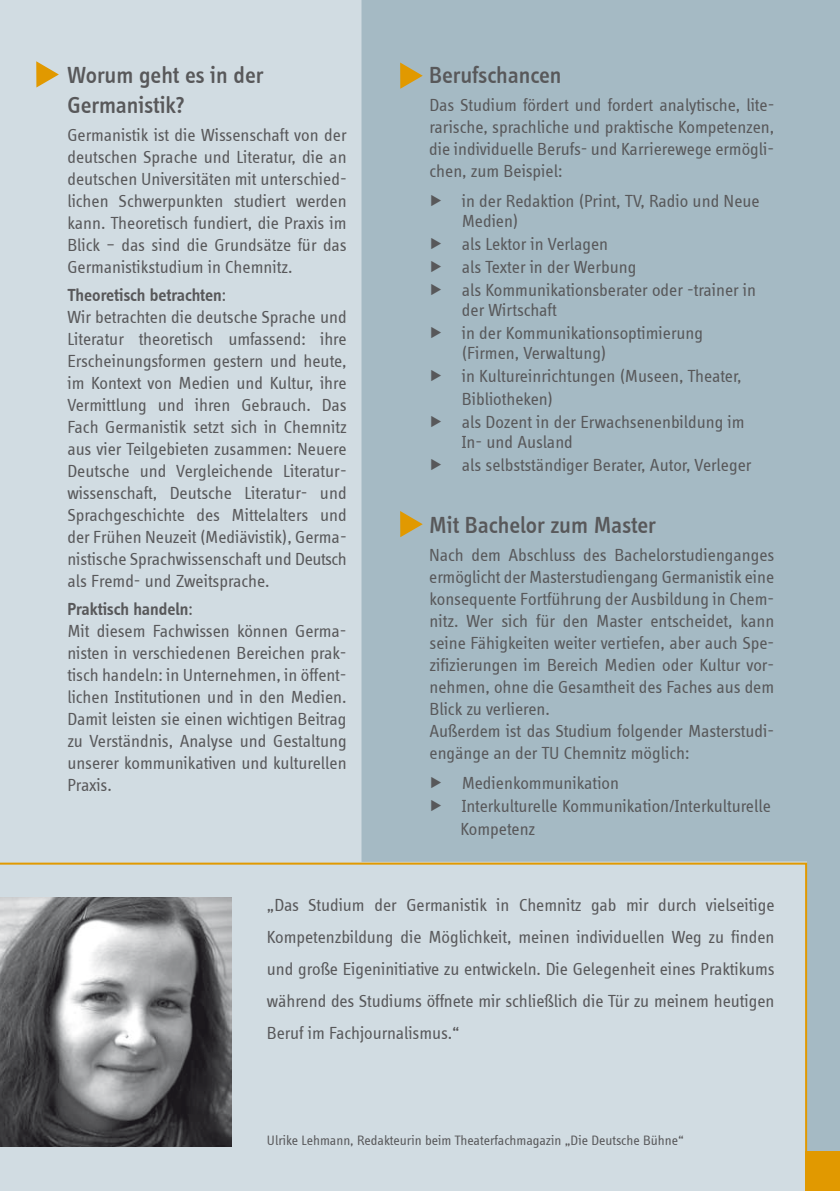
<style>
.page{position:relative;width:840px;height:1191px;background:#fff}
.page>*{position:absolute;margin:0;border:0;box-sizing:border-box;transform-origin:0 0}
.t1{font:500 24px/30px "Info Disp";color:#58585a}
.t2{font:18px/22px "Info Disp";color:#58585a}
.t3{font:14px "Info Disp";color:#58585a}
.s1{font-weight:600}
</style>
<div class="page">
<div style="left:0;top:0;width:839px;height:1191px;background:#d1dce2"></div>
<div style="left:361px;top:0;width:478px;height:861px;background:#a5bac4"></div>
<svg style="left:0;top:861px;width:839px;height:290px"></svg>
<svg style="left:400px;top:62px;width:22px;height:27px"></svg>
<svg style="left:400px;top:511px;width:22px;height:26px"></svg>
<svg style="left:36px;top:61px;width:23px;height:26px"></svg>
<img style="left:0;top:898px;width:231px;height:248px">
<div style="left:804px;top:1151px;width:35px;height:40px;background:#e19900"></div>
<svg style="left:431px;top:194px;width:10px;height:12px"></svg>
<svg style="left:431px;top:237px;width:10px;height:12px"></svg>
<svg style="left:431px;top:260px;width:10px;height:12px"></svg>
<svg style="left:431px;top:283px;width:10px;height:12px"></svg>
<svg style="left:431px;top:326px;width:10px;height:12px"></svg>
<svg style="left:431px;top:369px;width:10px;height:12px"></svg>
<svg style="left:431px;top:415px;width:10px;height:12px"></svg>
<svg style="left:431px;top:458px;width:10px;height:12px"></svg>
<svg style="left:431px;top:776px;width:10px;height:12px"></svg>
<svg style="left:431px;top:799px;width:10px;height:12px"></svg>
<h1 class="t1" style="left:67px;top:60px;width:198px">Worum geht es in der<br>Germanistik?</h1>
<p class="t2" style="left:67px;top:124px;width:281px;text-align:justify">Germanistik ist die Wissenschaft von der deutschen Sprache und Literatur, die an deutschen Universitäten mit unterschied&shy;lichen Schwerpunkten studiert werden kann. Theoretisch fundiert, die Praxis im Blick – das sind die Grundsätze für das Germanistikstudium in Chemnitz.</p>
<p class="t2" style="left:67px;top:284px;width:281px"><span class="s1">Theoretisch betrachten</span>:<br>Wir betrachten die deutsche Sprache und Literatur theoretisch umfassend: ihre Erscheinungsformen gestern und heute, im Kontext von Medien und Kultur, ihre Vermittlung und ihren Gebrauch. Das Fach Germanistik setzt sich in Chemnitz aus vier Teilgebieten zusammen: Neuere Deutsche und Vergleichende Literatur&shy;wissenschaft, Deutsche Literatur- und Sprachgeschichte des Mittelalters und der Frühen Neuzeit (Mediävistik), Germa&shy;nistische Sprachwissenschaft und Deutsch als Fremd- und Zweitsprache.</p>
<p class="t2" style="left:67px;top:598px;width:280px"><span class="s1">Praktisch handeln</span>:<br>Mit diesem Fachwissen können Germa&shy;nisten in verschiedenen Bereichen prak&shy;tisch handeln: in Unternehmen, in öffent&shy;lichen Institutionen und in den Medien.<br>Damit leisten sie einen wichtigen Beitrag zu Verständnis, Analyse und Gestaltung unserer kommunikativen und kulturellen Praxis.</p>
<h1 class="t1" style="left:429px;top:60px;width:134px">Berufschancen</h1>
<p class="t2" style="left:429px;top:94px;width:346px;text-align:justify">Das Studium fördert und fordert analytische, lite&shy;rarische, sprachliche und praktische Kompetenzen, die individuelle Berufs- und Karrierewege ermögli&shy;chen, zum Beispiel:</p>
<p class="t2" style="left:461px;top:191px;width:299px;line-height:20px">in der Redaktion (Print, TV, Radio und Neue<br>Medien)</p>
<p class="t2" style="left:461px;top:232px;width:296px;line-height:23px">als Lektor in Verlagen<br>als Texter in der Werbung<br>als Kommunikationsberater oder -trainer in</p>
<p class="t2" style="left:461px;top:298px;width:243px;line-height:23px">der Wirtschaft<br>in der Kommunikationsoptimierung</p>
<p class="t2" style="left:461px;top:341px;width:284px;line-height:23px">(Firmen, Verwaltung)<br>in Kultureinrichtungen (Museen, Theater,<br>Bibliotheken)<br>als Dozent in der Erwachsenenbildung im</p>
<p class="t2" style="left:461px;top:430px;width:291px;line-height:23px">In- und Ausland<br>als selbstständiger Berater, Autor, Verleger</p>
<h1 class="t1" style="left:429px;top:510px;width:228px">Mit Bachelor zum Master</h1>
<p class="t2" style="left:429px;top:544px;width:346px">Nach dem Abschluss des Bachelorstudienganges ermöglicht der Masterstudiengang Germanistik eine konsequente Fortführung der Ausbildung in Chem&shy;nitz. Wer sich für den Master entscheidet, kann seine Fähigkeiten weiter vertiefen, aber auch Spe&shy;zifizierungen im Bereich Medien oder Kultur vor&shy;nehmen, ohne die Gesamtheit des Faches aus dem Blick zu verlieren.<br>Außerdem ist das Studium folgender Masterstudi&shy;engänge an der TU Chemnitz möglich:</p>
<p class="t2" style="left:460px;top:771px;width:311px;line-height:23px">Medienkommunikation<br>Interkulturelle Kommunikation/Interkulturelle<br>Kompetenz</p>
<p class="t2" style="left:267px;top:888px;width:509px;line-height:32px;text-align:justify">„Das Studium der Germanistik in Chemnitz gab mir durch vielseitige Kompetenzbildung die Möglichkeit, meinen individuellen Weg zu finden und große Eigeninitiative zu entwickeln. Die Gelegenheit eines Praktikums während des Studiums öffnete mir schließlich die Tür zu meinem heutigen Beruf im Fachjournalismus.“</p>
<p class="t3" style="left:267px;top:1132px;width:418px">Ulrike Lehmann, Redakteurin beim Theaterfachmagazin „Die Deutsche Bühne“</p>
</div>
